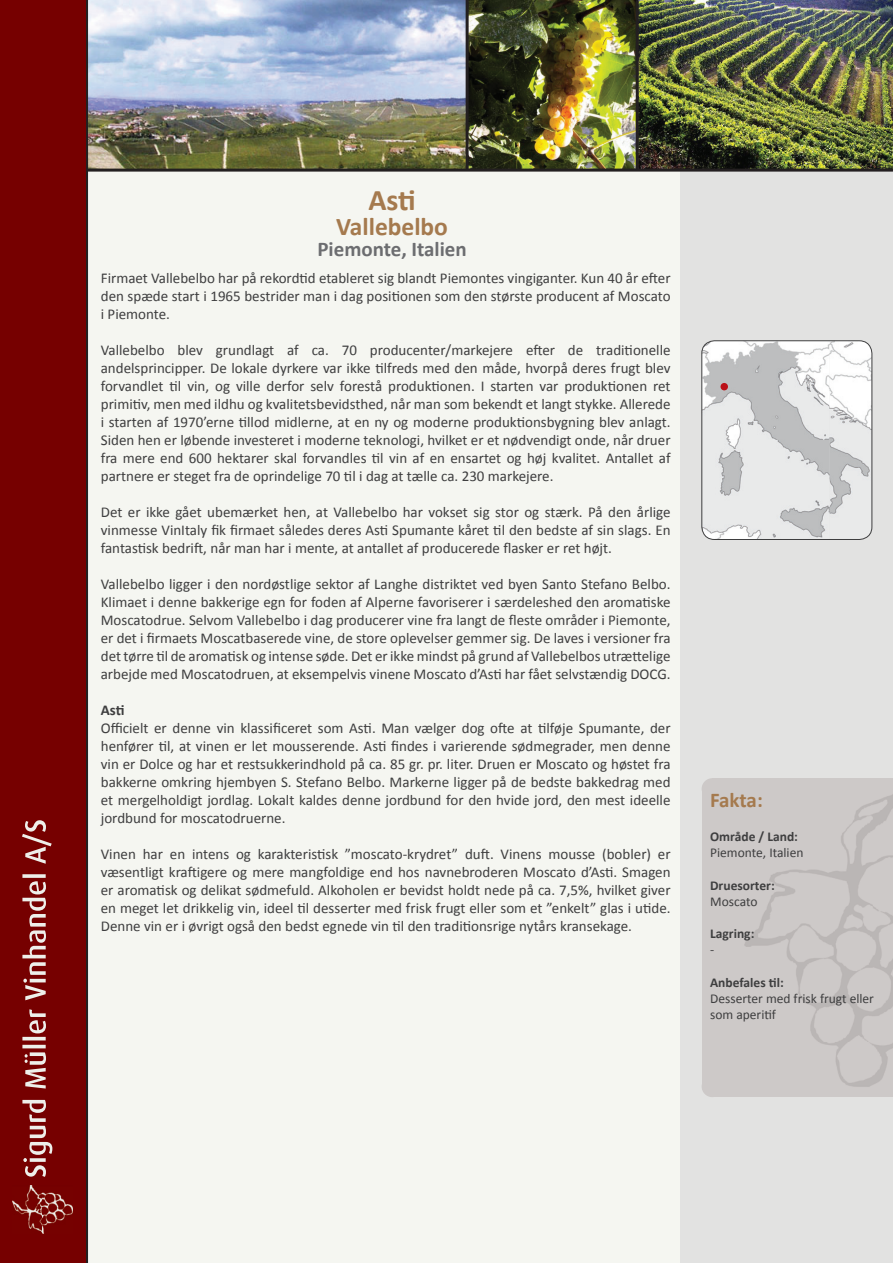
<style>
.page{position:relative;width:893px;height:1263px;background:#f5f6f1}
.page>*{position:absolute;margin:0;border:0;box-sizing:border-box;transform-origin:0 0}
.t1{font:700 30px "Calibri";color:#a57a4e}
.t2{font:700 25.5px "Calibri";color:#a57a4e}
.t3{font:700 21px "Calibri";color:#6c6d70}
.t4{font:700 21px "Calibri";letter-spacing:-.005em;color:#a57a4e}
.t5{font:15px/18px "Calibri";color:#3e3e3f;text-align:justify}
.t6{font:700 15px "Calibri";color:#3e3e3f}
.t7{font:13.5px/16.2px "Calibri";color:#3e3e3f}
.t8{font:700 13.5px "Calibri";color:#3e3e3f}
</style>
<div class="page">
<div style="left:680px;top:0;width:213px;height:1263px;background:#e2e2e1"></div>
<div style="left:712px;top:778px;width:181px;height:319px;background:#cdc9c8"></div>
<div style="left:702px;top:789px;width:12px;height:297px;background:#cdc9c8"></div>
<div style="left:702px;top:778px;width:21px;height:21px;background:#cdc9c8;border-radius:50%"></div>
<div style="left:702px;top:1076px;width:21px;height:21px;background:#cdc9c8;border-radius:50%"></div>
<img style="left:88px;top:0;width:805px;height:169px">
<img style="left:744px;top:794px;width:149px;height:293px">
<hr style="left:85px;top:0;width:3px;height:1263px;background:#231f20">
<div style="left:0;top:0;width:85px;height:1263px;background:#760000"></div>
<svg style="left:22px;top:820px;width:30px;height:357px"></svg>
<hr style="left:86px;top:169px;width:807px;height:3px;background:#231f20">
<hr style="left:466px;top:0;width:3px;height:170px;background:#231f20">
<hr style="left:636px;top:0;width:3px;height:170px;background:#231f20">
<img style="left:13px;top:1186px;width:59px;height:47px">
<img style="left:702px;top:341px;width:170px;height:198px">
<div style="left:702px;top:341px;width:170px;height:199px;border:1px solid #3e3e3f;border-radius:13px"></div>
<svg style="left:720px;top:383px;width:8px;height:7px"></svg>
<h1 class="t1" style="left:368px;top:180px;width:49px">Asti</h1>
<h2 class="t2" style="left:336px;top:210px;width:113px">Vallebelbo</h2>
<h3 class="t3" style="left:317px;top:236px;width:151px">Piemonte, Italien</h3>
<p class="t5" style="left:101px;top:269px;width:571px">Firmaet Vallebelbo har på rekordtid etableret sig blandt Piemontes vingiganter. Kun 40 år efter den spæde start i 1965 bestrider man i dag positionen som den største producent af Moscato i Piemonte.</p>
<p class="t5" style="left:101px;top:341px;width:571px">Vallebelbo blev grundlagt af ca. 70 producenter/markejere efter de traditionelle andelsprincipper. De lokale dyrkere var ikke tilfreds med den måde, hvorpå deres frugt blev forvandlet til vin, og ville derfor selv forestå produktionen. I starten var produktionen ret primitiv, men med ildhu og kvalitetsbevidsthed, når man som bekendt et langt stykke. Allerede i starten af 1970’erne tillod midlerne, at en ny og moderne produktionsbygning blev anlagt.<br>Siden hen er løbende investeret i moderne teknologi, hvilket er et nødvendigt onde, når druer fra mere end 600 hektarer skal forvandles til vin af en ensartet og høj kvalitet. Antallet af partnere er steget fra de oprindelige 70 til i dag at tælle ca. 230 markejere.</p>
<p class="t5" style="left:101px;top:503px;width:571px">Det er ikke gået ubemærket hen, at Vallebelbo har vokset sig stor og stærk. På den årlige vinmesse VinItaly fik firmaet således deres Asti Spumante kåret til den bedste af sin slags. En fantastisk bedrift, når man har i mente, at antallet af producerede flasker er ret højt.</p>
<p class="t5" style="left:101px;top:575px;width:571px">Vallebelbo ligger i den nordøstlige sektor af Langhe distriktet ved byen Santo Stefano Belbo.<br>Klimaet i denne bakkerige egn for foden af Alperne favoriserer i særdeleshed den aromatiske Moscatodrue. Selvom Vallebelbo i dag producerer vine fra langt de fleste områder i Piemonte, er det i firmaets Moscatbaserede vine, de store oplevelser gemmer sig. De laves i versioner fra det tørre til de aromatisk og intense søde. Det er ikke mindst på grund af Vallebelbos utrættelige arbejde med Moscatodruen, at eksempelvis vinene Moscato d’Asti har fået selvstændig DOCG.</p>
<p class="t6" style="left:101px;top:701px;width:25px">Asti</p>
<p class="t5" style="left:101px;top:719px;width:571px">Officielt er denne vin klassificeret som Asti. Man vælger dog ofte at tilføje Spumante, der henfører til, at vinen er let mousserende. Asti findes i varierende sødmegrader, men denne vin er Dolce og har et restsukkerindhold på ca. 85 gr. pr. liter. Druen er Moscato og høstet fra bakkerne omkring hjembyen S. Stefano Belbo. Markerne ligger på de bedste bakkedrag med et mergelholdigt jordlag. Lokalt kaldes denne jordbund for den hvide jord, den mest ideelle jordbund for moscatodruerne.</p>
<p class="t5" style="left:101px;top:845px;width:571px">Vinen har en intens og karakteristisk ”moscato-krydret” duft. Vinens mousse (bobler) er væsentligt kraftigere og mere mangfoldige end hos navnebroderen Moscato d’Asti. Smagen er aromatisk og delikat sødmefuld. Alkoholen er bevidst holdt nede på ca. 7,5%, hvilket giver en meget let drikkelig vin, ideel til desserter med frisk frugt eller som et ”enkelt” glas i utide.<br>Denne vin er i øvrigt også den bedst egnede vin til den traditionsrige nytårs kransekage.</p>
<h3 class="t4" style="left:710px;top:786px;width:54px">Fakta:</h3>
<p class="t8" style="left:710px;top:828px;width:89px">Område / Land:</p>
<p class="t7" style="left:710px;top:844px;width:95px">Piemonte, Italien</p>
<p class="t8" style="left:710px;top:876px;width:66px">Druesorter:</p>
<p class="t7" style="left:710px;top:893px;width:49px">Moscato</p>
<p class="t8" style="left:710px;top:925px;width:46px">Lagring:</p>
<p class="t7" style="left:710px;top:942px;width:6px">-</p>
<p class="t8" style="left:710px;top:974px;width:75px">Anbefales til:</p>
<p class="t7" style="left:710px;top:990px;width:165px">Desserter med frisk frugt eller som aperitif</p>
</div>
